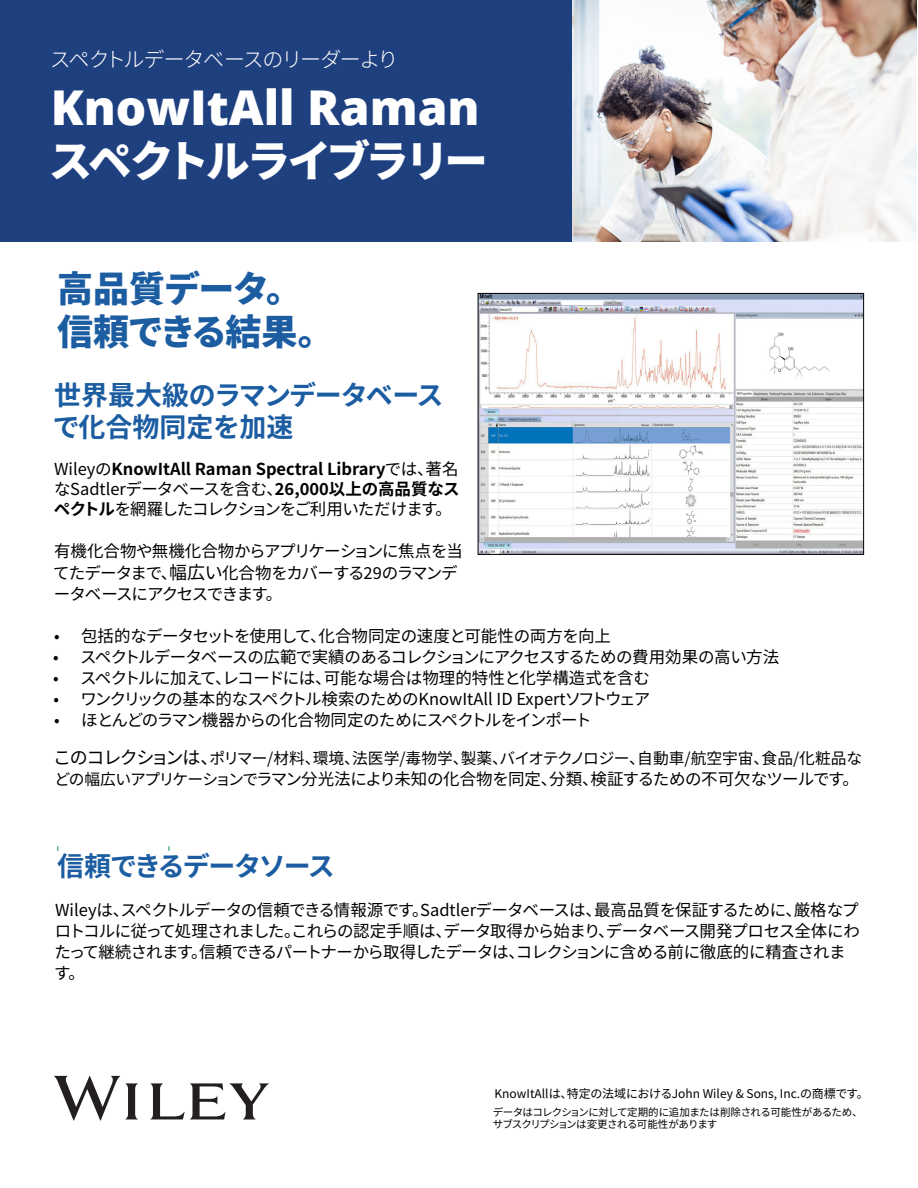
<style>
.page{position:relative;width:918px;height:1188px;background:#fff}
.page>*{position:absolute;margin:0;border:0;box-sizing:border-box;transform-origin:0 0}
.t1{font:800 48px "Open Sans";color:#fff}
.t2{font:900 43.5px "Noto Sans CJ Kjp";letter-spacing:-.09em;color:#fff}
.t3{font:900 36px/43.2px "Noto Sans CJ Kjp";letter-spacing:-.045em;color:#1c5da2}
.t4{font:700 27px/32.4px "Noto Sans CJ Kjp";letter-spacing:-.015em;color:#1c5da2}
.t5{font:700 27px "Noto Sans CJ Kjp";letter-spacing:-.08em;color:#1c5da2}
.t6{font:300 21px "Noto Sans CJ Kjp";letter-spacing:-.07em;color:#fff}
.t7{font:16.5px/21px "Noto Sans CJ Kjp";letter-spacing:-.04em;color:#000;text-align:justify}
.t8{font:16.5px "Noto Sans CJ Kjp";letter-spacing:-.02em;color:#000}
.t9{font:16.5px "Noto Sans CJ Kjp";letter-spacing:-.015em;color:#000}
.t10{font:16.5px/21.3px "Noto Sans CJ Kjp";letter-spacing:-.06em;color:#000}
.t11{font:15.75px "Noto Sans CJ Kjp";color:#000}
.t12{font:12px "Noto Sans CJ Kjp";color:#000}
.t13{font:10.5px/12.6px "Noto Sans CJ Kjp";letter-spacing:-.055em;color:#000}
.s1{font-weight:700}
.s2{font-size:18px}
.s3{font-size:15.75px}
</style>
<div class="page">
<img style="left:571px;top:0;width:345px;height:241px">
<div style="left:0;top:0;width:571px;height:241px;background:#1f407f"></div>
<img style="left:480px;top:295px;width:382px;height:258px">
<div style="left:478px;top:293px;width:386px;height:262px;border:1px solid #000"></div>
<svg style="left:54px;top:1076px;width:215px;height:45px"></svg>
<p class="t6" style="left:50px;top:48px;width:350px">スペクトルデータベースのリーダーより</p>
<p class="t1" style="left:51px;top:71px;width:431px">KnowItAll Raman</p>
<p class="t2" style="left:49px;top:136px;width:441px">スペクトルライブラリー</p>
<p class="t3" style="left:57px;top:268px;width:278px">高品質データ。信頼できる結果。</p>
<p class="t4" style="left:53px;top:379px;width:392px">世界最大級のラマンデータベースで化合物同定を加速</p>
<p class="t7" style="left:54px;top:460px;width:407px;line-height:19.8px">Wileyの<span class="s1">KnowItAll Raman Spectral Library</span>では、著名なSadtlerデータベースを含む、<span class="s1">26,000以上の高品質なスペクトル</span>を網羅したコレクションをご利用いただけます。</p>
<p class="t10" style="left:53px;top:541px;width:411px">有機化合物や無機化合物からアプリケーションに焦点を当てたデータまで、<span class="s2">幅広い</span>化合物をカバーする29のラマンデータベースにアクセスできます。</p>
<p class="t9" style="left:54px;top:626px;width:559px">• 包括的なデータセットを使用して、化合物同定の速度と可能性の両方を向上</p>
<p class="t7" style="left:53px;top:646px;width:728px">• スペクトルデータベースの広範で実績のあるコレクションにアクセスするための費用効果の高い方法</p>
<p class="t9" style="left:53px;top:668px;width:598px">• スペクトルに加えて、レコードには、可能な場合は物理的特性と化学構造式を含む</p>
<p class="t8" style="left:53px;top:689px;width:598px">• ワンクリックの基本的なスペクトル検索のためのKnowItAll ID Expertソフトウェア</p>
<p class="t7" style="left:54px;top:709px;width:539px">• ほとんどのラマン機器からの化合物同定のためにスペクトルをインポート</p>
<p class="t11" style="left:53px;top:749px;width:811px"><span class="s2">このコレクションは、</span>ポリマー/材料、環境、法医学/毒物学、製薬、バイオテクノロジー、自動車/航空宇宙、食品/化粧品な</p>
<p class="t8" style="left:54px;top:770px;width:806px"><span class="s3">どの幅広いアプリケーションで</span>ラマン分光法により未知の化合物を同定、分類、検証するための不可欠なツールです。</p>
<p class="t5" style="left:57px;top:850px;width:279px">信頼できるデータソース</p>
<p class="t7" style="left:54px;top:899px;width:807px;text-align:left">Wileyは、スペクトルデータの信頼できる情報源です。Sadtlerデータベースは、最高品質を保証するために、厳格なプロトコルに従って処理されました。これらの認定手順は、データ取得から始まり、データベース開発プロセス全体にわたって継続されます。信頼できるパートナーから取得したデータは、コレクションに含める前に徹底的に精査されます。</p>
<p class="t12" style="left:495px;top:1087px;width:376px">KnowItAllは、特定の法域におけるJohn Wiley &amp; Sons, Inc.の商標です。</p>
<p class="t13" style="left:493px;top:1106px;width:371px">データはコレクションに対して定期的に追加または削除される可能性があるため、サブスクリプションは変更される可能性があります</p>
</div>
